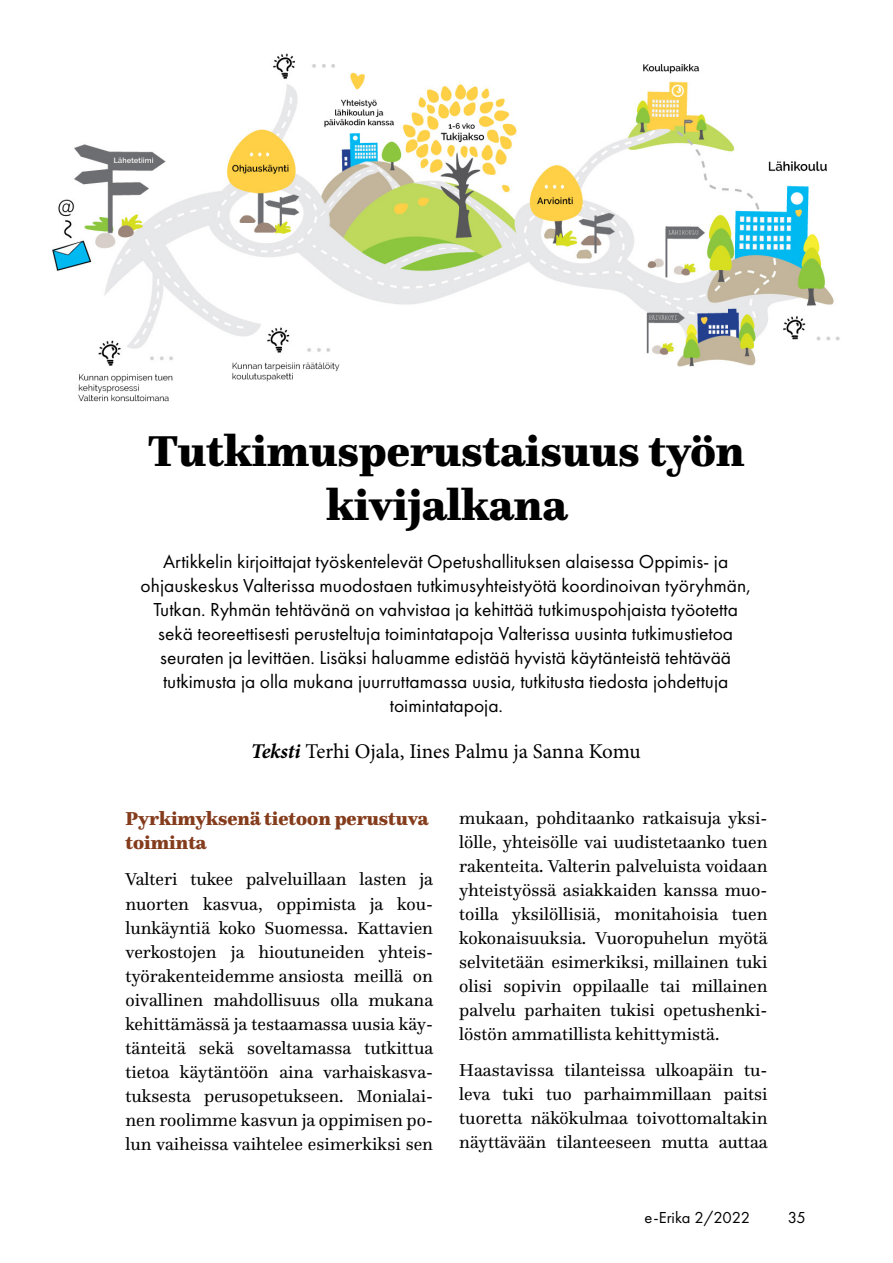
<style>
.page{position:relative;width:893px;height:1263px;background:#fff}
.page>*{position:absolute;margin:0;border:0;box-sizing:border-box;transform-origin:0 0}
.ARTIKKELI_-_otsikko{font:900 45px/54px "Questa";color:#000;text-align:center}
.t1{font:21px "Minion Pro";color:#000}
.ARTIKKELI_-_ingressi{font:19.5px/24px "Futura PT";color:#000;text-align:center}
.ARTIKKELI_-_väliotsi{font:900 19.5px/24px "Questa";color:#843c1c}
.ARTIKKELI_-_leipätek{font:18px/24px "Questa";color:#000;text-align:justify}
.t2{font:16.5px "Futura PT";color:#000}
.s1{font-weight:700;font-style:italic}
</style>
<div class="page">
<img style="left:52px;top:53px;width:788px;height:349px">
<h2 class="ARTIKKELI_-_otsikko" style="left:148px;top:423px;width:598px">Tutkimusperustaisuus työn kivijalkana</h2>
<p class="ARTIKKELI_-_ingressi" style="left:141px;top:550px;width:612px">Artikkelin kirjoittajat työskentelevät Opetushallituksen alaisessa Oppimis- ja ohjauskeskus Valterissa muodostaen tutkimusyhteistyötä koordinoivan työryhmän, Tutkan. Ryhmän tehtävänä on vahvistaa ja kehittää tutkimuspohjaista työotetta sekä teoreettisesti perusteltuja toimintatapoja Valterissa uusinta tutkimustietoa seuraten ja levittäen. Lisäksi haluamme edistää hyvistä käytänteistä tehtävää tutkimusta ja olla mukana juurruttamassa uusia, tutkitusta tiedosta johdettuja toimintatapoja.</p>
<p class="t1" style="left:251px;top:737px;width:391px"><span class="s1">Teksti</span> Terhi Ojala, Iines Palmu ja Sanna Komu</p>
<h3 class="ARTIKKELI_-_väliotsi" style="left:125px;top:806px;width:304px">Pyrkimyksenä tietoon perustuva toiminta</h3>
<p class="ARTIKKELI_-_leipätek" style="left:125px;top:867px;width:309px">Valteri tukee palveluillaan lasten ja nuorten kasvua, oppimista ja kou&shy;lunkäyntiä koko Suomessa. Kattavien verkostojen ja hioutuneiden yhteis&shy;työrakenteidemme ansiosta meillä on oivallinen mahdollisuus olla mukana kehittämässä ja testaamassa uusia käy&shy;tänteitä sekä soveltamassa tutkittua tietoa käytäntöön aina varhaiskasva&shy;tuksesta perusopetukseen. Monialai&shy;nen roolimme kasvun ja oppimisen po&shy;lun vaiheissa vaihtelee esimerkiksi sen</p>
<p class="ARTIKKELI_-_leipätek" style="left:459px;top:805px;width:310px">mukaan, pohditaanko ratkaisuja yksi&shy;lölle, yhteisölle vai uudistetaanko tuen rakenteita. Valterin palveluista voidaan yhteistyössä asiakkaiden kanssa muo&shy;toilla yksilöllisiä, monitahoisia tuen kokonaisuuksia. Vuoropuhelun myötä selvitetään esimerkiksi, millainen tuki olisi sopivin oppilaalle tai millainen palvelu parhaiten tukisi opetushenki&shy;löstön ammatillista kehittymistä.</p>
<p class="ARTIKKELI_-_leipätek" style="left:459px;top:1058px;width:310px">Haastavissa tilanteissa ulkoapäin tu&shy;leva tuki tuo parhaimmillaan paitsi tuoretta näkökulmaa toivottomaltakin näyttävään tilanteeseen mutta auttaa</p>
<p class="t2" style="left:645px;top:1208px;width:107px">e-Erika 2/2022</p>
<p class="t2" style="left:788px;top:1207px;width:20px">35</p>
</div>
